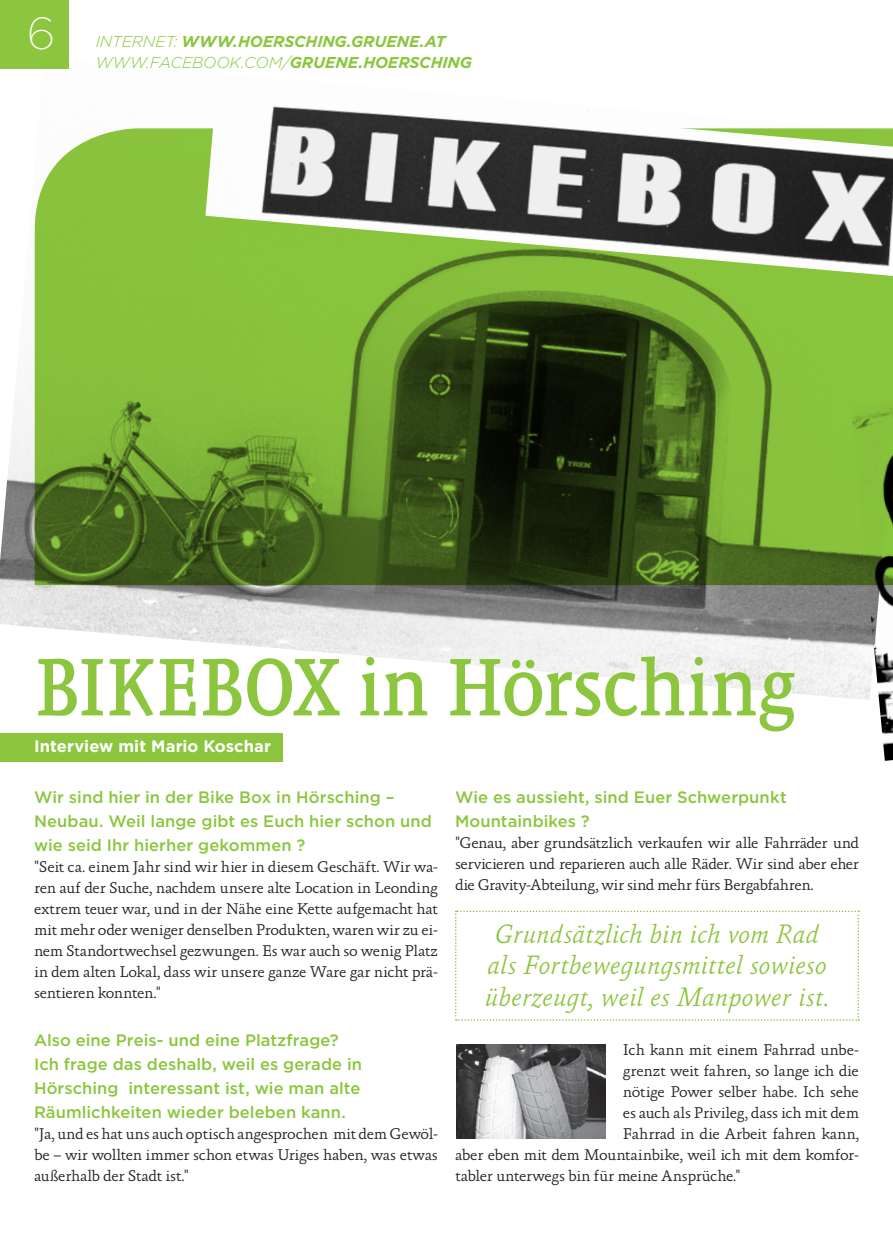
<style>
.page{position:relative;width:893px;height:1234px;background:#fff}
.page>*{position:absolute;margin:0;border:0;box-sizing:border-box;transform-origin:0 0}
.t1{font:82.5px "Absara Head OT";letter-spacing:-.02em;color:#8bc63e}
.t2{font:200 45px "Gotham";color:#fff}
.t3{font:italic 300 27px/31.5px "Absara";letter-spacing:-.015em;color:#8bc63e;text-align:center}
.t4{font:500 16.5px/24px "Gotham";letter-spacing:.005em;color:#8bc63e}
.t5{font:700 16.5px "Gotham";letter-spacing:.005em;color:#fff}
.t6{font:300 15.75px/21px "Absara";letter-spacing:-.02em;color:#231f20;text-align:justify}
.t7{font:italic 700 15.75px/21px "Gotham";letter-spacing:-.01em;color:#8bc63e}
.s1{font-weight:300}
</style>
<div class="page">
<div style="left:0;top:733px;width:283px;height:28px;background:#8bc63e"></div>
<img style="left:0;top:58px;width:893px;height:640px">
<img style="left:851px;top:400px;width:42px;height:360px">
<svg style="left:455px;top:910px;width:404px;height:110px"></svg>
<img style="left:457px;top:1044px;width:149px;height:93px">
<div style="left:0;top:0;width:68px;height:68px;background:#8bc63e"></div>
<h2 class="t2" style="left:27px;top:9px;width:30px">6</h2>
<p class="t7" style="left:96px;top:31px;width:378px"><span class="s1">INTERNET:</span> WWW.HOERSCHING.GRUENE.AT<br><span class="s1">WWW.FACEBOOK.COM/</span>GRUENE.HOERSCHING</p>
<h1 class="t1" style="left:34px;top:637px;width:765px">BIKEBOX in Hörsching</h1>
<p class="t5" style="left:34px;top:736px;width:238px">Interview mit Mario Koschar</p>
<p class="t4" style="left:34px;top:784px;width:399px">Wir sind hier in der Bike Box in Hörsching –<br>Neubau. Weil lange gibt es Euch hier schon und wie seid Ihr hierher gekommen ?</p>
<p class="t6" style="left:34px;top:856px;width:405px">"Seit ca. einem Jahr sind wir hier in diesem Geschäft. Wir wa&shy;ren auf der Suche, nachdem unsere alte Location in Leonding extrem teuer war, und in der Nähe eine Kette aufgemacht hat mit mehr oder weniger denselben Produkten, waren wir zu ei&shy;nem Standortwechsel gezwungen. Es war auch so wenig Platz in dem alten Lokal, dass wir unsere ganze Ware gar nicht prä&shy;sentieren konnten."</p>
<p class="t4" style="left:34px;top:1027px;width:330px">Also eine Preis- und eine Platzfrage?<br>Ich frage das deshalb, weil es gerade in Hörsching interessant ist, wie man alte Räumlichkeiten wieder beleben kann.</p>
<p class="t6" style="left:34px;top:1123px;width:405px">"Ja, und es hat uns auch optisch angesprochen mit dem Gewöl&shy;be – wir wollten immer schon etwas Uriges haben, was etwas außerhalb der Stadt ist."</p>
<p class="t4" style="left:455px;top:784px;width:333px">Wie es aussieht, sind Euer Schwerpunkt<br>Mountainbikes ?</p>
<p class="t6" style="left:455px;top:832px;width:405px">"Genau, aber grundsätzlich verkaufen wir alle Fahrräder und servicieren und reparieren auch alle Räder. Wir sind aber eher die Gravity-Abteilung, wir sind mehr fürs Bergabfahren.</p>
<h3 class="t3" style="left:484px;top:918px;width:347px">Grundsätzlich bin ich vom Rad als Fortbewegungsmittel sowieso überzeugt, weil es Manpower ist.</h3>
<p class="t6" style="left:623px;top:1039px;width:237px">Ich kann mit einem Fahrrad unbe-</p>
<p class="t6" style="left:623px;top:1060px;width:238px">grenzt weit fahren, so lange ich die</p>
<p class="t6" style="left:623px;top:1081px;width:238px">nötige Power selber habe. Ich sehe</p>
<p class="t6" style="left:623px;top:1102px;width:237px">es auch als Privileg, dass ich mit dem</p>
<p class="t6" style="left:623px;top:1123px;width:237px">Fahrrad in die Arbeit fahren kann,</p>
<p class="t6" style="left:455px;top:1144px;width:405px">aber eben mit dem Mountainbike, weil ich mit dem komfor-</p>
<p class="t6" style="left:455px;top:1165px;width:287px">tabler unterwegs bin für meine Ansprüche."</p>
</div>
